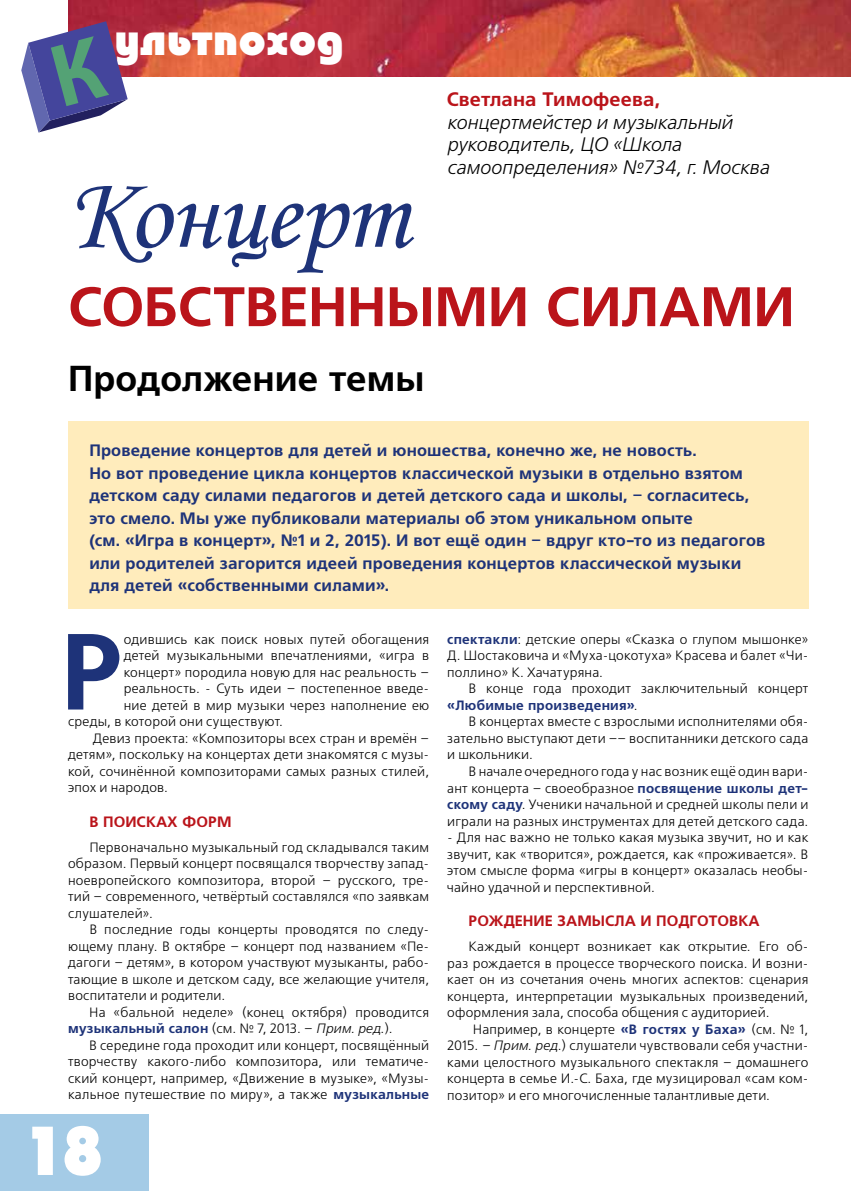
<style>
.page{position:relative;width:851px;height:1191px;background:#fff}
.page>*{position:absolute;margin:0;border:0;box-sizing:border-box;transform-origin:0 0}
.t1{font:700 107.85px "Free Set C";color:#1e3379}
.t2{font:105px "Monotype Corsiva";letter-spacing:-.01em;color:#1e3379}
.t3{font:800 69px "Bauhaus C";color:#fff}
.t4{font:700 55.5px "Free Set C";letter-spacing:-.005em;color:#ba141a}
.t5{font:800 45px "Bauhaus C";letter-spacing:.01em;color:#fff}
.t6{font:700 36px "Free Set C";color:#000}
.t7{font:italic 19.5px/22.5px "Free Set C";color:#000}
.t8{font:700 19.5px "Free Set C";letter-spacing:.005em;color:#ba141a}
.t9{font:700 16.5px/22.5px "Free Set C";letter-spacing:.01em;color:#1e3379}
.t10{font:700 15px "Free Set C";color:#ba141a}
.t11{font:13.5px/16.5px "Free Set C";letter-spacing:.015em;color:#000;text-align:justify}
.s1{font-weight:700;color:#1e3379}
.s2{font-style:italic}
</style>
<div class="page">
<div style="left:0;top:1114px;width:149px;height:77px;background:#a4cbe6"></div>
<img style="left:68px;top:0;width:782px;height:77px">
<svg style="left:21px;top:21px;width:107px;height:111px"></svg>
<div style="left:68px;top:421px;width:740px;height:187px;background:#ffecbc"></div>
<h3 class="t5" style="left:115px;top:13px;width:230px">ультпоход</h3>
<h3 class="t8" style="left:446px;top:88px;width:215px">Светлана Тимофеева,</h3>
<h3 class="t7" style="left:446px;top:112px;width:324px">концертмейстер и музыкальный руководитель, ЦО «Школа самоопределения» №734, г. Москва</h3>
<h2 class="t2" style="left:68px;top:151px;width:342px">Концерт</h2>
<h3 class="t4" style="left:68px;top:275px;width:728px">СОБСТВЕННЫМИ СИЛАМИ</h3>
<h3 class="t6" style="left:68px;top:358px;width:358px">Продолжение темы</h3>
<p class="t9" style="left:89px;top:440px;width:677px">Проведение концертов для детей и юношества, конечно же, не новость.<br>Но вот проведение цикла концертов классической музыки в отдельно взятом детском саду силами педагогов и детей детского сада и школы, – согласитесь, это смело. Мы уже публиковали материалы об этом уникальном опыте<br>(см. «Игра в концерт», №1 и 2, 2015). И вот ещё один – вдруг кто-то из педагогов или родителей загорится идеей проведения концертов классической музыки для детей «собственными силами».</p>
<h1 class="t1" style="left:60px;top:611px;width:65px">Р</h1>
<p class="t11" style="left:124px;top:631px;width:307px">одившись как поиск новых путей обогащения</p>
<p class="t11" style="left:124px;top:648px;width:307px">детей музыкальными впечатлениями, «игра в</p>
<p class="t11" style="left:124px;top:664px;width:307px">концерт» породила новую для нас реальность –</p>
<p class="t11" style="left:124px;top:680px;width:307px">реальность. - Суть идеи – постепенное введе-</p>
<p class="t11" style="left:124px;top:697px;width:307px">ние детей в мир музыки через наполнение ею</p>
<p class="t11" style="left:68px;top:713px;width:216px">среды, в которой они существуют.</p>
<p class="t11" style="left:93px;top:730px;width:338px">Девиз проекта: «Композиторы всех стран и времён –</p>
<p class="t11" style="left:68px;top:746px;width:362px">детям», поскольку на концертах дети знакомятся с музы-</p>
<p class="t11" style="left:68px;top:763px;width:362px">кой, сочинённой композиторами самых разных стилей,</p>
<p class="t11" style="left:68px;top:779px;width:101px">эпох и народов.</p>
<p class="t10" style="left:89px;top:813px;width:144px">В ПОИСКАХ ФОРМ</p>
<p class="t11" style="left:68px;top:839px;width:362px;text-indent:21px">Первоначально музыкальный год складывался таким образом. Первый концерт посвящался творчеству запад&shy;ноевропейского композитора, второй – русского, тре&shy;тий – современного, четвёртый составлялся «по заявкам слушателей».</p>
<p class="t11" style="left:68px;top:921px;width:362px;text-indent:21px">В последние годы концерты проводятся по следу&shy;ющему плану. В октябре – концерт под названием «Пе&shy;дагоги – детям», в котором участвуют музыканты, рабо&shy;тающие в школе и детском саду, все желающие учителя, воспитатели и родители.</p>
<p class="t11" style="left:68px;top:1004px;width:362px;text-indent:21px">На «бальной неделе» (конец октября) проводится <span class="s1">музыкальный салон</span> (см. № 7, 2013. – <span class="s2">Прим. ред</span>.).</p>
<p class="t11" style="left:68px;top:1037px;width:362px;text-indent:21px">В середине года проходит или концерт, посвящённый творчеству какого-либо композитора, или тематиче&shy;ский концерт, например, «Движение в музыке», «Музы&shy;кальное путешествие по миру», а также <span class="s1">музыкальные</span></p>
<h3 class="t3" style="left:23px;top:1109px;width:83px">18</h3>
<p class="t11" style="left:447px;top:631px;width:362px"><span class="s1">спектакли</span>: детские оперы «Сказка о глупом мышонке» Д. Шостаковича и «Муха-цокотуха» Красева и балет «Чи&shy;поллино» К. Хачатуряна.</p>
<p class="t11" style="left:447px;top:681px;width:362px;text-indent:21px">В конце года проходит заключительный концерт <span class="s1">«Любимые произведения»</span>.</p>
<p class="t11" style="left:447px;top:714px;width:362px;text-indent:21px">В концертах вместе с взрослыми исполнителями обя&shy;зательно выступают дети –– воспитанники детского сада и школьники.</p>
<p class="t11" style="left:447px;top:763px;width:362px;text-indent:21px">В начале очередного года у нас возник ещё один вари&shy;ант концерта – своеобразное <span class="s1">посвящение школы дет&shy;скому саду</span>. Ученики начальной и средней школы пели и играли на разных инструментах для детей детского сада.</p>
<p class="t11" style="left:447px;top:829px;width:362px">- Для нас важно не только какая музыка звучит, но и как звучит, как «творится», рождается, как «проживается». В этом смысле форма «игры в концерт» оказалась необы&shy;чайно удачной и перспективной.</p>
<p class="t10" style="left:468px;top:912px;width:293px">РОЖДЕНИЕ ЗАМЫСЛА И ПОДГОТОВКА</p>
<p class="t11" style="left:447px;top:939px;width:362px;text-indent:21px">Каждый концерт возникает как открытие. Его об&shy;раз рождается в процессе творческого поиска. И возни&shy;кает он из сочетания очень многих аспектов: сценария концерта, интерпретации музыкальных произведений, оформления зала, способа общения с аудиторией.</p>
<p class="t11" style="left:447px;top:1021px;width:362px;text-indent:26px">Например, в концерте <span class="s1">«В гостях у Баха»</span> (см. № 1, 2015. <span class="s2">– Прим. ред</span>.) слушатели чувствовали себя участни&shy;ками целостного музыкального спектакля – домашнего концерта в семье И.-С. Баха, где музицировал «сам ком&shy;позитор» и его многочисленные талантливые дети.</p>
</div>
